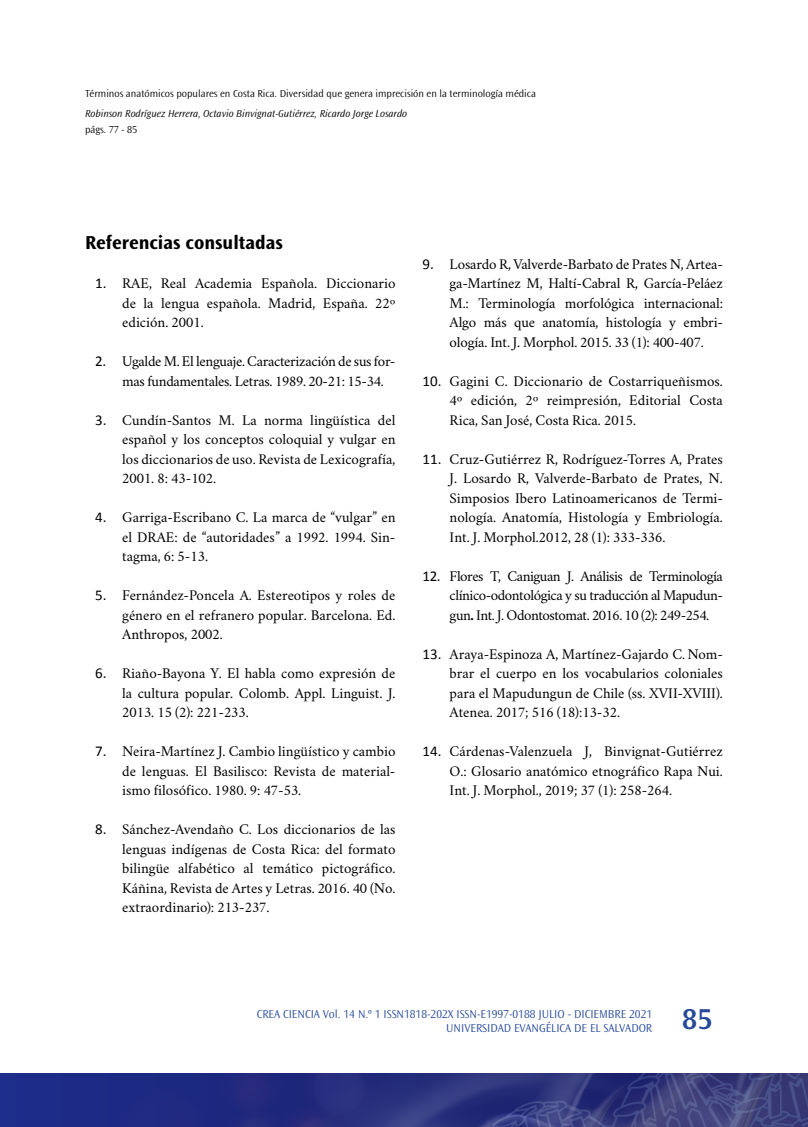
<style>
.page{position:relative;width:808px;height:1127px;background:#fff}
.page>*{position:absolute;margin:0;border:0;box-sizing:border-box;transform-origin:0 0}
.t1{font:600 30px "Ocean Sans Std";color:#264a99}
.t2{font:700 19.5px "Ocean Sans Std";color:#000}
.t3{font:15px/19.5px "Crimson";color:#000;text-align:justify}
.t4{font:15px/19.5px "Crimson";letter-spacing:-.02em;color:#000}
.t5{font:300 12px/13.5px "Ocean Sans Std";color:#264a99;text-align:right}
.t6{font:300 10.5px "Ocean Sans Std";color:#000}
.t7{font:italic 300 10.5px "Ocean Sans Std";color:#000}
.s1{font-family:"Calibri"}
.s2{font-weight:700}
</style>
<div class="page">
<img style="left:1px;top:1074px;width:807px;height:53px">
<hr style="left:0;top:1074px;width:1px;height:53px;background:#000">
<p class="t6" style="left:85px;top:88px;width:452px">Términos anatómicos populares en Costa Rica. Diversidad que genera imprecisión en la terminología médica</p>
<p class="t7" style="left:85px;top:107px;width:324px">Robinson Rodríguez Herrera, Octavio Binvignat-Gutiérrez, Ricardo Jorge Losardo</p>
<p class="t6" style="left:85px;top:124px;width:54px">págs. 77 - 85</p>
<h2 class="t2" style="left:85px;top:232px;width:199px">Referencias consultadas</h2>
<p class="t3" style="left:122px;top:272px;width:275px;text-indent:-27px"><span class="s1">1.</span> RAE, Real Academia Española. Diccionario de la lengua española. Madrid, España. 22º edición. 2001.</p>
<p class="t4" style="left:122px;top:350px;width:275px;text-indent:-27px"><span class="s1">2.</span> Ugalde M. El lenguaje. Caracterización de sus for&shy;mas fundamentales. Letras. 1989. 20-21: 15-34.</p>
<p class="t3" style="left:122px;top:408px;width:275px;text-indent:-27px"><span class="s1">3.</span> Cundín-Santos M. La norma lingüística del español y los conceptos coloquial y vulgar en los diccionarios de uso. Revista de Lexicografía, 2001. 8: 43-102.</p>
<p class="t3" style="left:122px;top:506px;width:275px;text-indent:-27px"><span class="s1">4.</span> Garriga-Escribano C. La marca de “vulgar” en el DRAE: de “autoridades” a 1992. 1994. Sin&shy;tagma, 6: 5-13.</p>
<p class="t3" style="left:122px;top:584px;width:275px;text-indent:-27px"><span class="s1">5.</span> Fernández-Poncela A. Estereotipos y roles de género en el refranero popular. Barcelona. Ed.<br>Anthropos, 2002.</p>
<p class="t3" style="left:122px;top:662px;width:275px;text-indent:-27px"><span class="s1">6.</span> Riaño-Bayona Y. El habla como expresión de la cultura popular. Colomb. Appl. Linguist. J.<br>2013. 15 (2): 221-233.</p>
<p class="t3" style="left:122px;top:740px;width:275px;text-indent:-27px"><span class="s1">7.</span> Neira-Martínez J. Cambio lingüístico y cambio de lenguas. El Basilisco: Revista de material&shy;ismo filosófico. 1980. 9: 47-53.</p>
<p class="t3" style="left:122px;top:818px;width:275px;text-indent:-27px"><span class="s1">8.</span> Sánchez-Avendaño C. Los diccionarios de las lenguas indígenas de Costa Rica: del formato bilingüe alfabético al temático pictográfico.<br>Káñina, Revista de Artes y Letras. 2016. 40 (No. extraordinario): 213-237.</p>
<p class="t3" style="left:450px;top:252px;width:275px;text-indent:-27px"><span class="s1">9.</span> Losardo R, Valverde-Barbato de Prates N, Artea&shy;ga-Martínez M, Haltí-Cabral R, García-Peláez M.: Terminología morfológica internacional:<br>Algo más que anatomía, histología y embri&shy;ología. Int. J. Morphol. 2015. 33 (1): 400-407.</p>
<p class="t3" style="left:450px;top:369px;width:275px;text-indent:-27px"><span class="s1">10.</span> Gagini C. Diccionario de Costarriqueñismos.<br>4º edición, 2º reimpresión, Editorial Costa Rica, San José, Costa Rica. 2015.</p>
<p class="t3" style="left:450px;top:447px;width:275px;text-indent:-27px"><span class="s1">11.</span> Cruz-Gutiérrez R, Rodríguez-Torres A, Prates J. Losardo R, Valverde-Barbato de Prates, N.<br>Simposios Ibero Latinoamericanos de Termi&shy;nología. Anatomía, Histología y Embriología.<br>Int. J. Morphol.2012, 28 (1): 333-336.</p>
<p class="t3" style="left:450px;top:564px;width:275px;text-indent:-27px"><span class="s1">12.</span> Flores T, Caniguan J. Análisis de Terminología clínico-odontológica y su traducción al Mapudun&shy;gun<span class="s2">.</span> Int. J. Odontostomat. 2016. 10 (2): 249-254.</p>
<p class="t3" style="left:450px;top:642px;width:275px;text-indent:-27px"><span class="s1">13.</span> Araya-Espinoza A, Martínez-Gajardo C.Nom&shy;brar el cuerpo en los vocabularios coloniales para el Mapudungun de Chile (ss. XVII-XVIII).<br>Atenea. 2017; 516 (18):13-32.</p>
<p class="t3" style="left:450px;top:740px;width:275px;text-indent:-27px"><span class="s1">14.</span> Cárdenas-Valenzuela J, Binvignat-Gutiérrez O.: Glosario anatómico etnográfico Rapa Nui.<br>Int. J. Morphol., 2019; 37 (1): 258-264.</p>
<p class="t5" style="left:257px;top:1008px;width:397px">CREA CIENCIA Vol. 14 N.º 1 ISSN1818-202X ISSN-E1997-0188 JULIO - DICIEMBRE 2021<br>UNIVERSIDAD EVANGÉLICA DE EL SALVADOR</p>
<h1 class="t1" style="left:682px;top:1002px;width:32px">85</h1>
</div>
